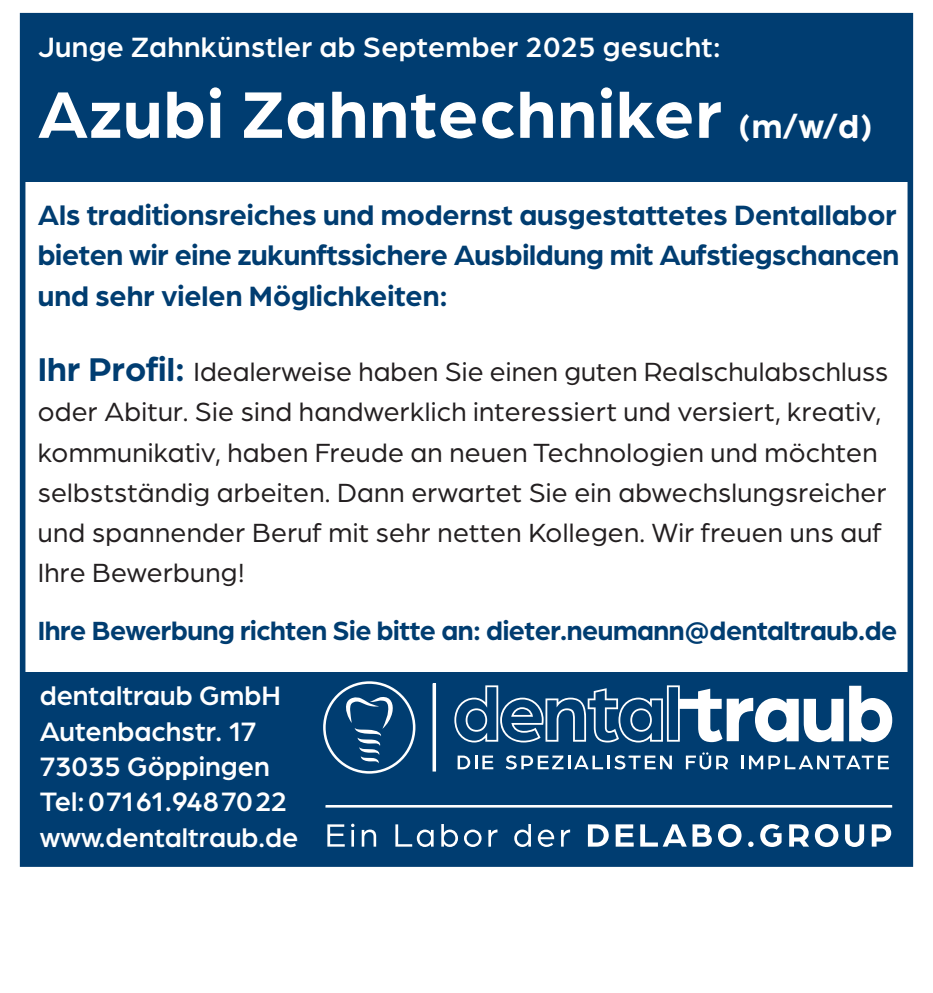
<style>
.page{position:relative;width:933px;height:993px;background:#fff}
.page>*{position:absolute;margin:0;border:0;box-sizing:border-box;transform-origin:0 0}
.t1{font:700 70px "Arboria";letter-spacing:.02em;color:#fff}
.t2{font:700 29.75px/40.2px "Arboria";color:#003d71;text-align:justify}
.t3{font:500 29.75px "Arboria";letter-spacing:.01em;color:#fff}
.t4{font:500 28.35px/35.4px "Arboria";color:#fff}
.t5{font:28px/40.2px "Arboria";letter-spacing:.01em;color:#231f20}
.t6{font:700 28px "Arboria";letter-spacing:-.015em;color:#003d71}
.s1{font-size:35px}
.s2{font-weight:700;font-size:35px;color:#003d71}
</style>
<div class="page">
<div style="left:22px;top:13px;width:888px;height:169px;background:#003d71"></div>
<div style="left:21px;top:672px;width:889px;height:189px;background:#003d71"></div>
<svg style="left:454px;top:685px;width:389px;height:57px"></svg>
<svg style="left:849px;top:685px;width:43px;height:56px"></svg>
<svg style="left:457px;top:755px;width:36px;height:14px"></svg>
<svg style="left:506px;top:755px;width:97px;height:14px"></svg>
<hr style="left:607px;top:755px;width:3px;height:14px;background:#fff">
<svg style="left:614px;top:755px;width:58px;height:14px"></svg>
<svg style="left:686px;top:752px;width:42px;height:17px"></svg>
<svg style="left:741px;top:755px;width:2px;height:14px"></svg>
<svg style="left:749px;top:755px;width:139px;height:14px"></svg>
<div style="left:433px;top:683px;width:3px;height:88px;border:1px solid #fff"></div>
<svg style="left:346px;top:697px;width:47px;height:66px"></svg>
<svg style="left:327px;top:824px;width:18px;height:22px"></svg>
<hr style="left:351px;top:829px;width:3px;height:17px;background:#fff">
<svg style="left:362px;top:829px;width:14px;height:17px"></svg>
<svg style="left:395px;top:824px;width:38px;height:22px"></svg>
<svg style="left:441px;top:824px;width:17px;height:22px"></svg>
<svg style="left:464px;top:829px;width:17px;height:17px"></svg>
<svg style="left:488px;top:829px;width:9px;height:17px"></svg>
<svg style="left:514px;top:824px;width:17px;height:22px"></svg>
<svg style="left:538px;top:829px;width:16px;height:17px"></svg>
<svg style="left:561px;top:829px;width:9px;height:17px"></svg>
<svg style="left:588px;top:824px;width:20px;height:22px"></svg>
<svg style="left:615px;top:824px;width:18px;height:22px"></svg>
<svg style="left:640px;top:824px;width:46px;height:22px"></svg>
<svg style="left:692px;top:824px;width:20px;height:22px"></svg>
<svg style="left:718px;top:824px;width:23px;height:22px"></svg>
<svg style="left:748px;top:841px;width:5px;height:5px"></svg>
<svg style="left:760px;top:824px;width:21px;height:22px"></svg>
<svg style="left:789px;top:824px;width:20px;height:22px"></svg>
<svg style="left:815px;top:824px;width:23px;height:22px"></svg>
<svg style="left:845px;top:824px;width:19px;height:22px"></svg>
<svg style="left:871px;top:824px;width:20px;height:22px"></svg>
<div style="left:325px;top:805px;width:567px;height:2px;border:1px solid #fff"></div>
<div style="left:323px;top:681px;width:92px;height:92px;border:3px solid #fff;border-radius:50%"></div>
<div style="left:20px;top:13px;width:893px;height:853px;border:6px solid #003d71"></div>
<p class="t3" style="left:38px;top:27px;width:684px">Junge Zahnkünstler ab September 2025 gesucht:</p>
<h1 class="t1" style="left:38px;top:66px;width:836px">Azubi Zahntechniker <span class="s1">(m/w/d)</span></h1>
<p class="t2" style="left:38px;top:193px;width:863px">Als traditionsreiches und modernst ausgestattetes Dentallabor bieten wir eine zukunftssichere Ausbildung mit Aufstiegschancen und sehr vielen Möglichkeiten:</p>
<p class="t5" style="left:38px;top:350px;width:852px"><span class="s2">Ihr Profil:</span> Idealerweise haben Sie einen guten Realschulabschluss oder Abitur. Sie sind handwerklich interessiert und versiert, kreativ, kommunikativ, haben Freude an neuen Technologien und möchten selbstständig arbeiten. Dann erwartet Sie ein abwechslungsreicher und spannender Beruf mit sehr netten Kollegen. Wir freuen uns auf Ihre Bewerbung!</p>
<p class="t6" style="left:38px;top:611px;width:861px">Ihre Bewerbung richten Sie bitte an: dieter.neumann@dentaltraub.de</p>
<p class="t4" style="left:40px;top:676px;width:260px">dentaltraub GmbH<br>Autenbachstr. 17<br>73035 Göppingen<br>Tel:07161.9487022 www.dentaltraub.de</p>
</div>
